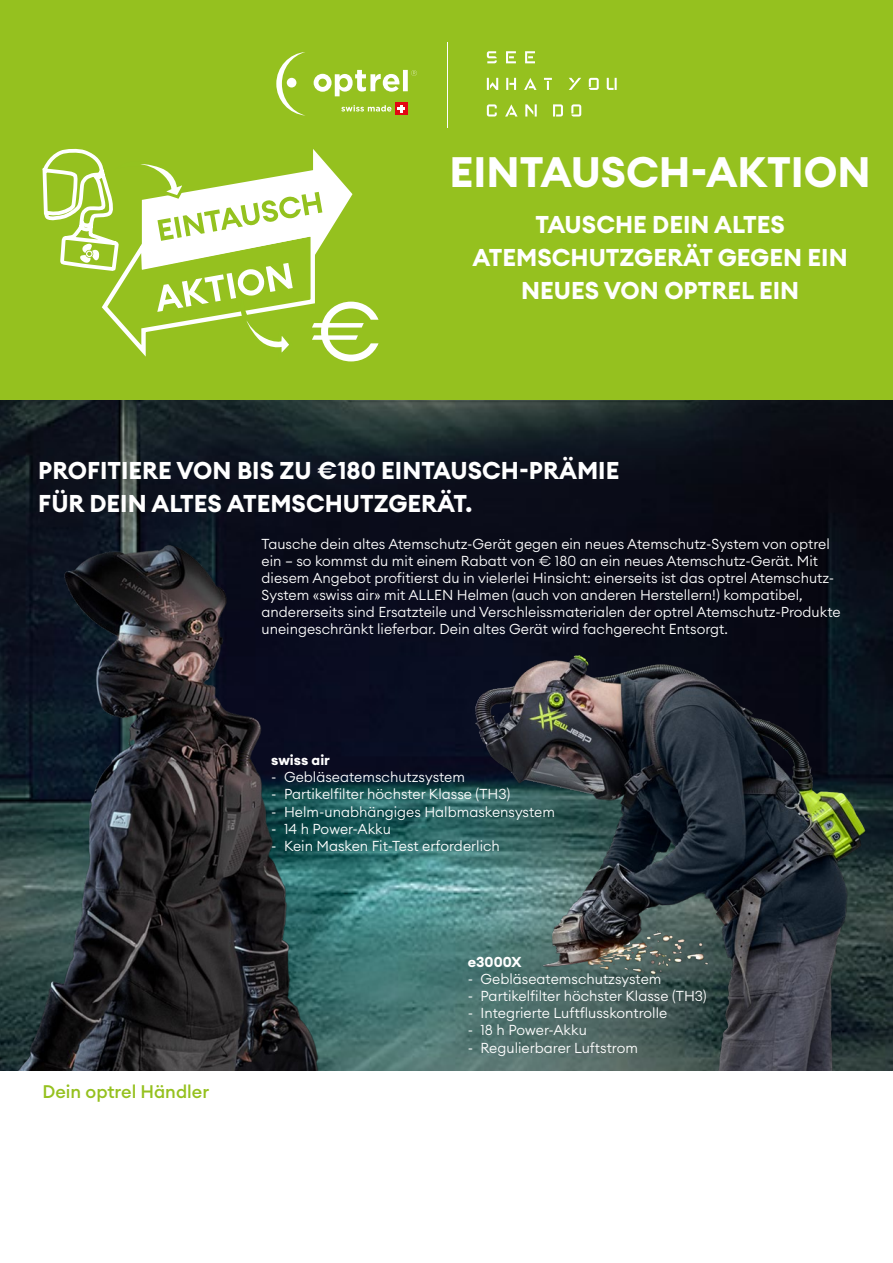
<style>
.page{position:relative;width:893px;height:1263px;background:#fff}
.page>*{position:absolute;margin:0;border:0;box-sizing:border-box;transform-origin:0 0}
.t1{font:700 42px "Euclid Circular A";color:#fff}
.t2{font:700 24px/33px "Euclid Circular A";color:#fff;text-align:center}
.t3{font:500 18px "Euclid Circular A";color:#95c11f}
.t4{font:300 14.25px/17.1px "Euclid Circular A";color:#fff}
.t5{font:700 14.25px "Euclid Circular A";color:#fff}
</style>
<div class="page">
<img style="left:0;top:400px;width:893px;height:671px">
<div style="left:0;top:0;width:893px;height:400px;background:#95c11f"></div>
<svg style="left:314px;top:70px;width:103px;height:26px"></svg>
<svg style="left:276px;top:52px;width:29px;height:64px"></svg>
<div style="left:287px;top:78px;width:9px;height:10px;background:#fff;border-radius:50%"></div>
<svg style="left:341px;top:105px;width:50px;height:7px"></svg>
<div style="left:395px;top:103px;width:13px;height:12px;background:#e30613"></div>
<svg style="left:398px;top:105px;width:7px;height:8px"></svg>
<svg style="left:487px;top:51px;width:10px;height:12px"></svg>
<svg style="left:506px;top:51px;width:10px;height:12px"></svg>
<svg style="left:525px;top:51px;width:10px;height:12px"></svg>
<svg style="left:487px;top:78px;width:11px;height:12px"></svg>
<svg style="left:506px;top:78px;width:10px;height:12px"></svg>
<svg style="left:524px;top:78px;width:12px;height:12px"></svg>
<svg style="left:544px;top:78px;width:8px;height:12px"></svg>
<svg style="left:569px;top:78px;width:12px;height:12px"></svg>
<svg style="left:589px;top:78px;width:10px;height:12px"></svg>
<svg style="left:607px;top:78px;width:10px;height:12px"></svg>
<svg style="left:487px;top:104px;width:10px;height:13px"></svg>
<svg style="left:505px;top:104px;width:13px;height:13px"></svg>
<svg style="left:525px;top:104px;width:12px;height:13px"></svg>
<svg style="left:553px;top:104px;width:10px;height:13px"></svg>
<svg style="left:571px;top:104px;width:10px;height:13px"></svg>
<hr style="left:446px;top:43px;width:1px;height:85px;background:#fff">
<svg style="left:41px;top:148px;width:337px;height:304px"></svg>
<img style="left:454px;top:559px;width:417px;height:512px">
<img style="left:0;top:520px;width:323px;height:551px">
<h1 class="t1" style="left:449px;top:145px;width:423px">EINTAUSCH-AKTION</h1>
<h2 class="t2" style="left:473px;top:208px;width:377px">TAUSCHE DEIN ALTES<br>ATEMSCHUTZGERÄT GEGEN EIN<br>NEUES VON OPTREL EIN</h2>
<h2 class="t2" style="left:38px;top:454px;width:583px;text-align:left">PROFITIERE VON BIS ZU €180 EINTAUSCH-PRÄMIE<br>FÜR DEIN ALTES ATEMSCHUTZGERÄT.</h2>
<p class="t4" style="left:262px;top:535px;width:581px">Tausche dein altes Atemschutz-Gerät gegen ein neues Atemschutz-System von optrel ein – so kommst du mit einem Rabatt von € 180 an ein neues Atemschutz-Gerät. Mit diesem Angebot profitierst du in vielerlei Hinsicht: einerseits ist das optrel Atemschutz-System «swiss air» mit ALLEN Helmen (auch von anderen Herstellern!) kompatibel, andererseits sind Ersatzteile und Verschleissmaterialen der optrel Atemschutz-Produkte uneingeschränkt lieferbar. Dein altes Gerät wird fachgerecht Entsorgt.</p>
<p class="t5" style="left:271px;top:751px;width:60px">swiss air</p>
<p class="t4" style="left:271px;top:768px;width:195px">- Gebläseatemschutzsystem</p>
<p class="t4" style="left:271px;top:786px;width:240px">- Partikelfilter höchster Klasse (TH3)</p>
<p class="t4" style="left:271px;top:803px;width:285px">- Helm-unabhängiges Halbmaskensystem</p>
<p class="t4" style="left:271px;top:820px;width:121px">- 14 h Power-Akku</p>
<p class="t4" style="left:271px;top:837px;width:230px">- Kein Masken Fit-Test erforderlich</p>
<p class="t3" style="left:43px;top:1080px;width:168px">Dein optrel Händler</p>
<p class="t5" style="left:468px;top:953px;width:55px">e3000X</p>
<p class="t4" style="left:468px;top:970px;width:195px">- Gebläseatemschutzsystem</p>
<p class="t4" style="left:468px;top:987px;width:240px">- Partikelfilter höchster Klasse (TH3)</p>
<p class="t4" style="left:468px;top:1004px;width:201px">- Integrierte Luftflusskontrolle</p>
<p class="t4" style="left:468px;top:1021px;width:121px">- 18 h Power-Akku</p>
<p class="t4" style="left:468px;top:1039px;width:172px">- Regulierbarer Luftstrom</p>
</div>
